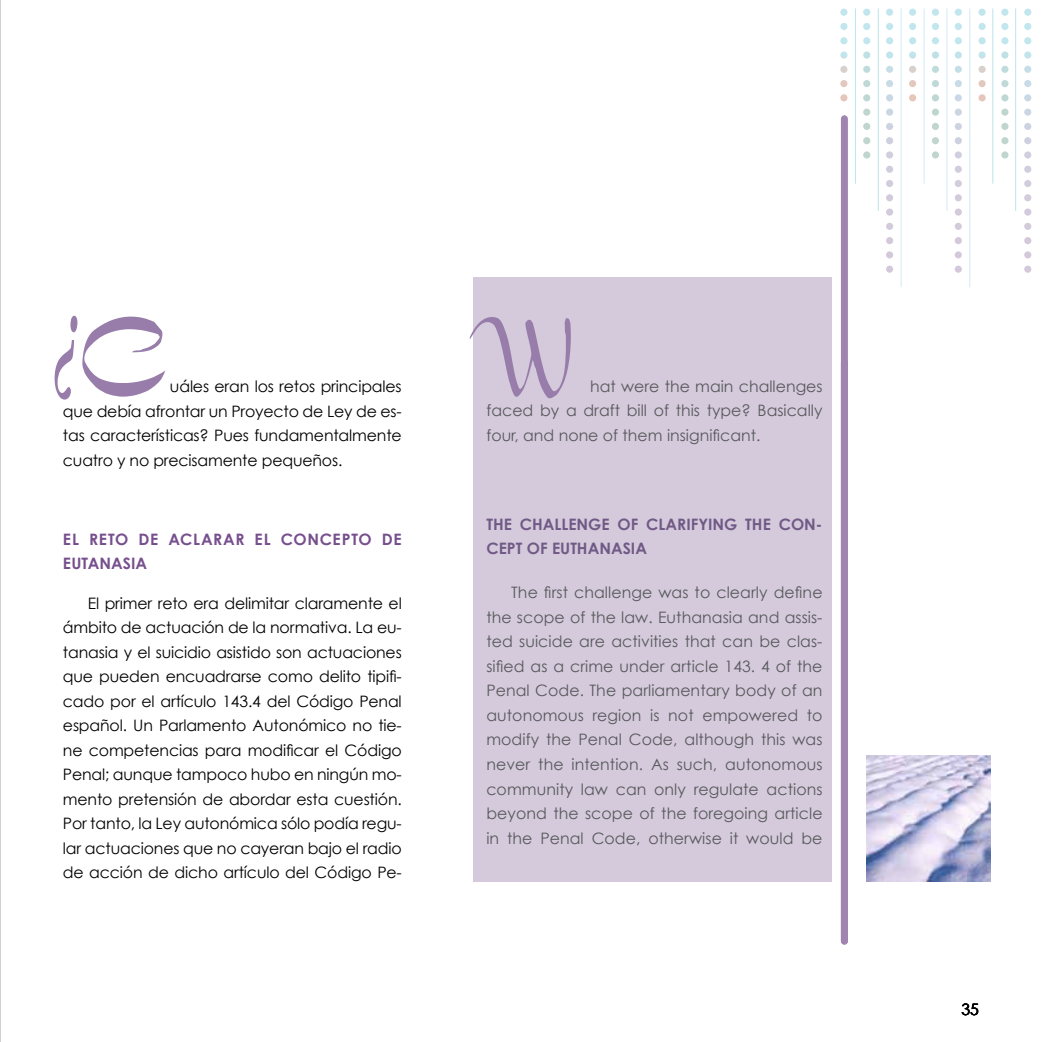
<style>
.page{position:relative;width:1042px;height:1042px;background:#fff}
.page>*{position:absolute;margin:0;border:0;box-sizing:border-box;transform-origin:0 0}
.t1{font:140px "Monotype Corsiva";color:#987daa;scale:.51 1}
.t2{font:106.58px "Dragonwick";color:#987daa;scale:.51 1}
.t3{font:15.75px/24.5px "Century Gothic";letter-spacing:-.01em;color:#000;text-align:justify}
.t4{font:15.75px/24.5px "Century Gothic";color:#58595b;text-align:justify}
.t5{font:700 15.75px "Century Gothic";color:#715985}
.t6{font:700 15.75px "Century Gothic";color:#764f8d}
</style>
<div class="page">
<div style="left:841px;top:119px;width:7px;height:822px;background:#9f85af"></div>
<div style="left:473px;top:277px;width:358px;height:604px;background:#d4cadc"></div>
<hr style="left:855px;top:9px;width:1px;height:174px;background:#c1e6ed">
<hr style="left:878px;top:9px;width:1px;height:201px;background:#c1e6ed">
<hr style="left:900px;top:9px;width:1px;height:278px;background:#d4ecf7">
<hr style="left:923px;top:9px;width:1px;height:174px;background:#d4ecf7">
<hr style="left:946px;top:9px;width:1px;height:201px;background:#d4ecf7">
<hr style="left:969px;top:9px;width:1px;height:278px;background:#d4ecf7">
<hr style="left:992px;top:9px;width:1px;height:174px;background:#c1e6ed">
<hr style="left:1015px;top:9px;width:1px;height:201px;background:#c1e6ed">
<svg style="left:978px;top:9px;width:7px;height:7px"></svg>
<svg style="left:978px;top:23px;width:7px;height:7px"></svg>
<svg style="left:978px;top:37px;width:7px;height:7px"></svg>
<svg style="left:978px;top:51px;width:7px;height:8px"></svg>
<svg style="left:978px;top:66px;width:7px;height:7px"></svg>
<svg style="left:978px;top:80px;width:7px;height:7px"></svg>
<svg style="left:978px;top:94px;width:7px;height:7px"></svg>
<svg style="left:1001px;top:9px;width:7px;height:7px"></svg>
<svg style="left:1001px;top:23px;width:7px;height:7px"></svg>
<svg style="left:1001px;top:37px;width:7px;height:7px"></svg>
<svg style="left:1001px;top:51px;width:7px;height:8px"></svg>
<svg style="left:1001px;top:66px;width:7px;height:7px"></svg>
<svg style="left:1001px;top:80px;width:7px;height:7px"></svg>
<svg style="left:1001px;top:94px;width:7px;height:7px"></svg>
<svg style="left:1001px;top:109px;width:7px;height:7px"></svg>
<svg style="left:1001px;top:123px;width:7px;height:7px"></svg>
<svg style="left:1001px;top:137px;width:7px;height:7px"></svg>
<svg style="left:1001px;top:151px;width:7px;height:8px"></svg>
<svg style="left:1024px;top:9px;width:7px;height:7px"></svg>
<svg style="left:1024px;top:23px;width:7px;height:7px"></svg>
<svg style="left:1024px;top:37px;width:7px;height:7px"></svg>
<svg style="left:1024px;top:51px;width:7px;height:8px"></svg>
<svg style="left:1024px;top:66px;width:7px;height:7px"></svg>
<svg style="left:1024px;top:80px;width:7px;height:7px"></svg>
<svg style="left:1024px;top:94px;width:7px;height:7px"></svg>
<svg style="left:1024px;top:109px;width:7px;height:7px"></svg>
<svg style="left:1024px;top:123px;width:7px;height:7px"></svg>
<svg style="left:1024px;top:137px;width:7px;height:7px"></svg>
<svg style="left:1024px;top:151px;width:7px;height:8px"></svg>
<svg style="left:1024px;top:166px;width:7px;height:7px"></svg>
<svg style="left:1024px;top:180px;width:7px;height:7px"></svg>
<svg style="left:1024px;top:194px;width:7px;height:7px"></svg>
<svg style="left:1024px;top:208px;width:7px;height:8px"></svg>
<svg style="left:1024px;top:223px;width:7px;height:7px"></svg>
<svg style="left:1024px;top:237px;width:7px;height:7px"></svg>
<svg style="left:1024px;top:251px;width:7px;height:7px"></svg>
<svg style="left:1024px;top:266px;width:7px;height:7px"></svg>
<svg style="left:909px;top:9px;width:7px;height:7px"></svg>
<svg style="left:909px;top:23px;width:7px;height:7px"></svg>
<svg style="left:909px;top:37px;width:7px;height:7px"></svg>
<svg style="left:909px;top:51px;width:7px;height:8px"></svg>
<svg style="left:909px;top:66px;width:7px;height:7px"></svg>
<svg style="left:909px;top:80px;width:7px;height:7px"></svg>
<svg style="left:909px;top:94px;width:7px;height:7px"></svg>
<svg style="left:932px;top:9px;width:7px;height:7px"></svg>
<svg style="left:932px;top:23px;width:7px;height:7px"></svg>
<svg style="left:932px;top:37px;width:7px;height:7px"></svg>
<svg style="left:932px;top:51px;width:7px;height:8px"></svg>
<svg style="left:932px;top:66px;width:7px;height:7px"></svg>
<svg style="left:932px;top:80px;width:7px;height:7px"></svg>
<svg style="left:932px;top:94px;width:7px;height:7px"></svg>
<svg style="left:932px;top:109px;width:7px;height:7px"></svg>
<svg style="left:932px;top:123px;width:7px;height:7px"></svg>
<svg style="left:932px;top:137px;width:7px;height:7px"></svg>
<svg style="left:932px;top:151px;width:7px;height:8px"></svg>
<svg style="left:954px;top:9px;width:8px;height:7px"></svg>
<svg style="left:954px;top:23px;width:8px;height:7px"></svg>
<svg style="left:954px;top:37px;width:8px;height:7px"></svg>
<svg style="left:954px;top:51px;width:8px;height:8px"></svg>
<svg style="left:954px;top:66px;width:8px;height:7px"></svg>
<svg style="left:954px;top:80px;width:8px;height:7px"></svg>
<svg style="left:954px;top:94px;width:8px;height:7px"></svg>
<svg style="left:954px;top:109px;width:8px;height:7px"></svg>
<svg style="left:954px;top:123px;width:8px;height:7px"></svg>
<svg style="left:954px;top:137px;width:8px;height:7px"></svg>
<svg style="left:954px;top:151px;width:8px;height:8px"></svg>
<svg style="left:954px;top:166px;width:8px;height:7px"></svg>
<svg style="left:954px;top:180px;width:8px;height:7px"></svg>
<svg style="left:954px;top:194px;width:8px;height:7px"></svg>
<svg style="left:954px;top:208px;width:8px;height:8px"></svg>
<svg style="left:954px;top:223px;width:8px;height:7px"></svg>
<svg style="left:954px;top:237px;width:8px;height:7px"></svg>
<svg style="left:954px;top:251px;width:8px;height:7px"></svg>
<svg style="left:954px;top:266px;width:8px;height:7px"></svg>
<svg style="left:840px;top:9px;width:7px;height:7px"></svg>
<svg style="left:840px;top:23px;width:7px;height:7px"></svg>
<svg style="left:840px;top:37px;width:7px;height:7px"></svg>
<svg style="left:840px;top:51px;width:7px;height:8px"></svg>
<svg style="left:840px;top:66px;width:7px;height:7px"></svg>
<svg style="left:840px;top:80px;width:7px;height:7px"></svg>
<svg style="left:840px;top:94px;width:7px;height:7px"></svg>
<svg style="left:863px;top:9px;width:7px;height:7px"></svg>
<svg style="left:863px;top:23px;width:7px;height:7px"></svg>
<svg style="left:863px;top:37px;width:7px;height:7px"></svg>
<svg style="left:863px;top:51px;width:7px;height:8px"></svg>
<svg style="left:863px;top:66px;width:7px;height:7px"></svg>
<svg style="left:863px;top:80px;width:7px;height:7px"></svg>
<svg style="left:863px;top:94px;width:7px;height:7px"></svg>
<svg style="left:863px;top:109px;width:7px;height:7px"></svg>
<svg style="left:863px;top:123px;width:7px;height:7px"></svg>
<svg style="left:863px;top:137px;width:7px;height:7px"></svg>
<svg style="left:863px;top:151px;width:7px;height:8px"></svg>
<svg style="left:886px;top:9px;width:7px;height:7px"></svg>
<svg style="left:886px;top:23px;width:7px;height:7px"></svg>
<svg style="left:886px;top:37px;width:7px;height:7px"></svg>
<svg style="left:886px;top:51px;width:7px;height:8px"></svg>
<svg style="left:886px;top:66px;width:7px;height:7px"></svg>
<svg style="left:886px;top:80px;width:7px;height:7px"></svg>
<svg style="left:886px;top:94px;width:7px;height:7px"></svg>
<svg style="left:886px;top:109px;width:7px;height:7px"></svg>
<svg style="left:886px;top:123px;width:7px;height:7px"></svg>
<svg style="left:886px;top:137px;width:7px;height:7px"></svg>
<svg style="left:886px;top:151px;width:7px;height:8px"></svg>
<svg style="left:886px;top:166px;width:7px;height:7px"></svg>
<svg style="left:886px;top:180px;width:7px;height:7px"></svg>
<svg style="left:886px;top:194px;width:7px;height:7px"></svg>
<svg style="left:886px;top:208px;width:7px;height:8px"></svg>
<svg style="left:886px;top:223px;width:7px;height:7px"></svg>
<svg style="left:886px;top:237px;width:7px;height:7px"></svg>
<svg style="left:886px;top:251px;width:7px;height:7px"></svg>
<svg style="left:886px;top:266px;width:7px;height:7px"></svg>
<img style="left:866px;top:755px;width:124px;height:126px">
<svg style="left:0;top:0;width:1px;height:1042px"></svg>
<h1 class="t1" style="left:50px;top:245px;width:236px">¿<sub>C</sub></h1>
<h2 class="t2" style="left:465px;top:317px;width:219px">W</h2>
<p class="t4" style="left:486px;top:374px;width:338px;text-indent:104px">hat were the main challenges faced by a draft bill of this type? Basically four, and none of them insignificant.</p>
<p class="t3" style="left:63px;top:374px;width:340px;text-indent:107px">uáles eran los retos principales que debía afrontar un Proyecto de Ley de es&shy;tas características? Pues fundamentalmente cuatro y no precisamente pequeños.</p>
<p class="t6" style="left:63px;top:529px;width:37px">EL RETO</p>
<p class="t6" style="left:138px;top:529px;width:10px">DE</p>
<p class="t6" style="left:168px;top:529px;width:12px">ACLARAR</p>
<p class="t6" style="left:255px;top:529px;width:39px">EL CONCEPTO</p>
<p class="t6" style="left:382px;top:529px;width:10px">DE</p>
<p class="t6" style="left:63px;top:553px;width:11px">EUTANASIA</p>
<p class="t3" style="left:63px;top:590px;width:340px;text-indent:25px">El primer reto era delimitar claramente el ámbito de actuación de la normativa. La eu&shy;tanasia y el suicidio asistido son actuaciones que pueden encuadrarse como delito tipifi&shy;cado por el artículo 143.4 del Código Penal español. Un Parlamento Autonómico no tie&shy;ne competencias para modificar el Código Penal; aunque tampoco hubo en ningún mo&shy;mento pretensión de abordar esta cuestión.<br>Por tanto, la Ley autonómica sólo podía regu&shy;lar actuaciones que no cayeran bajo el radio de acción de dicho artículo del Código Pe-</p>
<p class="t5" style="left:486px;top:514px;width:45px">THE CHALLENGE</p>
<p class="t5" style="left:617px;top:514px;width:39px">OF CLARIFYING</p>
<p class="t5" style="left:745px;top:514px;width:10px">THE</p>
<p class="t5" style="left:779px;top:514px;width:13px">CON</p>
<p class="t5" style="left:816px;top:514px;width:8px">-</p>
<p class="t5" style="left:486px;top:538px;width:10px">CEPT</p>
<p class="t5" style="left:527px;top:538px;width:36px">OF EUTHANASIA</p>
<p class="t4" style="left:486px;top:580px;width:338px;text-indent:25px">The first challenge was to clearly define the scope of the law. Euthanasia and assis&shy;ted suicide are activities that can be clas&shy;sified as a crime under article 143. 4 of the Penal Code. The parliamentary body of an autonomous region is not empowered to modify the Penal Code, although this was never the intention. As such, autonomous community law can only regulate actions beyond the scope of the foregoing article in the Penal Code, otherwise it would be</p>
<p class="t3" style="left:961px;top:996px;width:19px">35</p>
</div>
